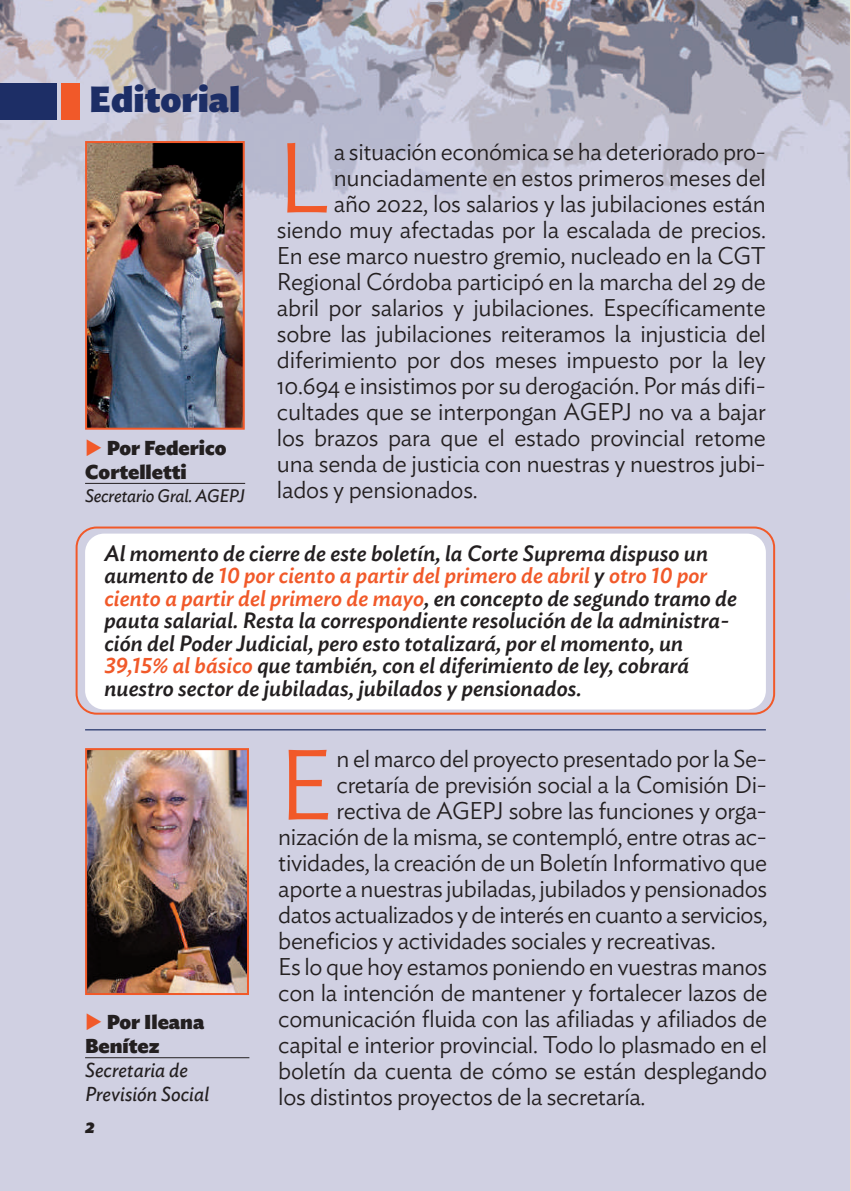
<style>
.page{position:relative;width:851px;height:1191px;background:#fff}
.page>*{position:absolute;margin:0;border:0;box-sizing:border-box;transform-origin:0 0}
.t1{font:300 98.2px "Ideal Sans";color:#f15929}
.t2{font:900 36px "Ideal Sans";color:#1d2e66}
.t3{font:300 24px "Ideal Sans";letter-spacing:-.015em;color:#231f20}
.t4{font:italic 500 22px/22.4px "Ideal Sans";letter-spacing:.005em;color:#231f20}
.t5{font:900 20px/24px "Ideal Sans";color:#231f20}
.t6{font:italic 20px/24px "Ideal Sans";color:#231f20}
.t7{font:italic 700 20px "Ideal Sans";color:#231f20}
.t8{font:italic 18px "Ideal Sans";letter-spacing:-.015em;color:#231f20}
.s1{color:#f15929}
</style>
<div class="page">
<hr style="left:849px;top:0;width:1px;height:1191px;background:#fcd2ba">
<img style="left:0;top:0;width:849px;height:1191px">
<hr style="left:85px;top:483px;width:160px;height:1px;background:#231f20">
<div style="left:0;top:84px;width:56px;height:36px;background:#1d2e66"></div>
<div style="left:61px;top:83px;width:19px;height:37px;background:#f15929"></div>
<img style="left:88px;top:144px;width:154px;height:283px">
<div style="left:85px;top:141px;width:160px;height:289px;border:2px solid #f15929"></div>
<hr style="left:85px;top:1057px;width:164px;height:1px;background:#231f20">
<img style="left:88px;top:751px;width:158px;height:241px">
<div style="left:85px;top:748px;width:164px;height:247px;border:2px solid #f15929"></div>
<hr style="left:85px;top:729px;width:680px;height:1px;background:#1d2e66">
<svg style="left:76px;top:526px;width:699px;height:188px"></svg>
<h2 class="t2" style="left:89px;top:79px;width:152px">Editorial</h2>
<p class="t5" style="left:85px;top:436px;width:143px"><span class="s1">◆</span> Por Federico<br>Cortelletti</p>
<p class="t8" style="left:85px;top:485px;width:161px">Secretario Gral. AGEPJ</p>
<h1 class="t1" style="left:277px;top:142px;width:54px">L</h1>
<p class="t3" style="left:334px;top:143px;width:433px">a situación económica se ha deteriorado pro-</p>
<p class="t3" style="left:334px;top:169px;width:433px">nunciadamente en estos primeros meses del</p>
<p class="t3" style="left:334px;top:195px;width:433px">año 2022, los salarios y las jubilaciones están</p>
<p class="t3" style="left:277px;top:221px;width:490px">siendo muy afectadas por la escalada de precios.</p>
<p class="t3" style="left:277px;top:247px;width:490px">En ese marco nuestro gremio, nucleado en la CGT</p>
<p class="t3" style="left:277px;top:273px;width:490px">Regional Córdoba participó en la marcha del 29 de</p>
<p class="t3" style="left:277px;top:299px;width:490px">abril por salarios y jubilaciones. Específicamente</p>
<p class="t3" style="left:277px;top:325px;width:490px">sobre las jubilaciones reiteramos la injusticia del</p>
<p class="t3" style="left:277px;top:351px;width:490px">diferimiento por dos meses impuesto por la ley</p>
<p class="t3" style="left:277px;top:377px;width:490px">10.694 e insistimos por su derogación. Por más difi-</p>
<p class="t3" style="left:277px;top:403px;width:490px">cultades que se interpongan AGEPJ no va a bajar</p>
<p class="t3" style="left:277px;top:429px;width:490px">los brazos para que el estado provincial retome</p>
<p class="t3" style="left:277px;top:455px;width:490px">una senda de justicia con nuestras y nuestros jubi-</p>
<p class="t3" style="left:277px;top:481px;width:202px">lados y pensionados.</p>
<p class="t4" style="left:104px;top:544px;width:634px">Al momento de cierre de este boletín, la Corte Suprema dispuso un aumento de <span class="s1">10 por ciento a partir del primero de abril</span> y <span class="s1">otro 10 por ciento a partir del primero de mayo</span>, en concepto de segundo tramo de pauta salarial. Resta la correspondiente resolución de la administra&shy;ción del Poder Judicial, pero esto totalizará, por el momento, un <span class="s1">39,15% al básico</span> que también, con el diferimiento de ley, cobrará nuestro sector de jubiladas, jubilados y pensionados.</p>
<p class="t5" style="left:85px;top:1010px;width:121px"><span class="s1">◆</span> Por Ileana<br>Benítez</p>
<p class="t6" style="left:85px;top:1058px;width:126px">Secretaria de<br>Previsión Social</p>
<p class="t7" style="left:85px;top:1117px;width:11px">2</p>
<h1 class="t1" style="left:278px;top:748px;width:55px">E</h1>
<p class="t3" style="left:336px;top:750px;width:431px">n el marco del proyecto presentado por la Se-</p>
<p class="t3" style="left:336px;top:776px;width:431px">cretaría de previsión social a la Comisión Di-</p>
<p class="t3" style="left:336px;top:802px;width:431px">rectiva de AGEPJ sobre las funciones y orga-</p>
<p class="t3" style="left:278px;top:828px;width:490px">nización de la misma, se contempló, entre otras ac-</p>
<p class="t3" style="left:278px;top:854px;width:490px">tividades, la creación de un Boletín Informativo que</p>
<p class="t3" style="left:278px;top:880px;width:490px">aporte a nuestras jubiladas, jubilados y pensionados</p>
<p class="t3" style="left:278px;top:906px;width:490px">datos actualizados y de interés en cuanto a servicios,</p>
<p class="t3" style="left:278px;top:932px;width:438px">beneficios y actividades sociales y recreativas.</p>
<p class="t3" style="left:278px;top:958px;width:490px">Es lo que hoy estamos poniendo en vuestras manos</p>
<p class="t3" style="left:278px;top:984px;width:490px">con la intención de mantener y fortalecer lazos de</p>
<p class="t3" style="left:278px;top:1010px;width:490px">comunicación fluida con las afiliadas y afiliados de</p>
<p class="t3" style="left:278px;top:1036px;width:490px">capital e interior provincial. Todo lo plasmado en el</p>
<p class="t3" style="left:278px;top:1062px;width:490px">boletín da cuenta de cómo se están desplegando</p>
<p class="t3" style="left:278px;top:1088px;width:369px">los distintos proyectos de la secretaría.</p>
</div>
